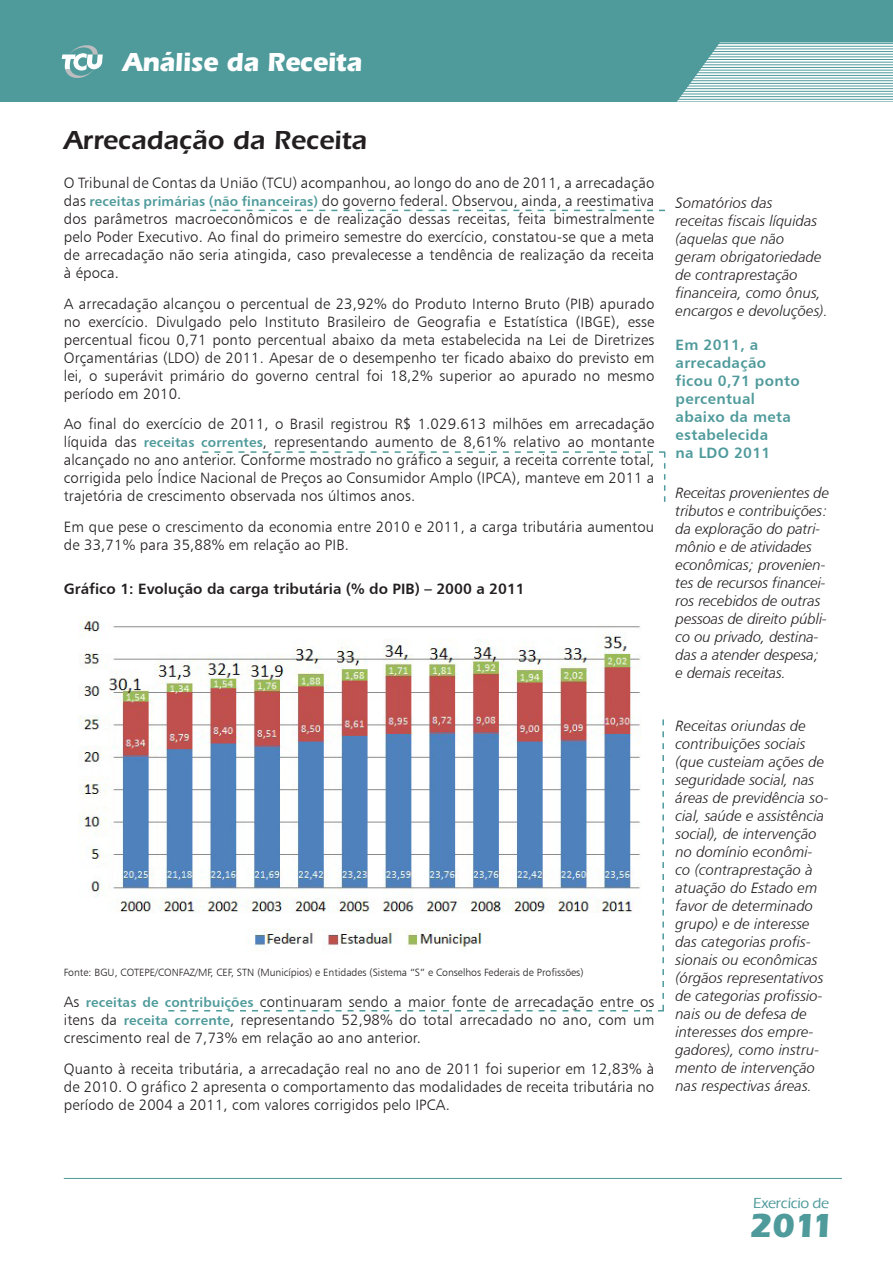
<style>
.page{position:relative;width:893px;height:1263px;background:#fff}
.page>*{position:absolute;margin:0;border:0;box-sizing:border-box;transform-origin:0 0}
.t1{font:700 34.5px "ITC Eras Std";color:#4f9a9b}
.T_Título{font:600 27px "ITC Eras Std";color:#231f20}
.t2{font:700 27px "ITC Eras Std";letter-spacing:-.01em;color:#fff;scale:.95 1}
.P_Parágrafo{font:15px/18px "Humanist 777 BT Light B";letter-spacing:.01em;color:#231f20;text-align:justify}
.O_Olho_destaque_pala{font:15px/18px "Humanist 777 BT Light Italic B";color:#231f20}
.O_Olho_Direita{font:15px/18px "Humanist 777 BT Bold B";letter-spacing:.02em;color:#4f9a9b}
.T_Título_1{font:15px "Humanist 777 BT Bold B";color:#231f20}
.t3{font:500 15px "Eras ITC";letter-spacing:-.02em;color:#4f9a9b}
.Tab_Fonte{font:10.5px "Humanist 777 BT Light B";color:#231f20}
.s1{font-family:"Humanist 777 BT Bold B";font-size:13.5px;color:#4f9a9b}
</style>
<div class="page">
<svg style="left:0;top:0;width:893px;height:102px;fill:#4f9a9b"></svg>
<svg style="left:62px;top:42px;width:41px;height:39px"></svg>
<hr style="left:64px;top:1178px;width:778px;height:1px;background:#4f9a9b">
<svg style="left:210px;top:210px;width:455px;height:1px"></svg>
<svg style="left:202px;top:451px;width:463px;height:51px"></svg>
<img style="left:78px;top:616px;width:563px;height:297px">
<svg style="left:168px;top:719px;width:496px;height:292px"></svg>
<p class="t2" style="left:122px;top:47px;width:254px">Análise da Receita</p>
<p class="T_Título" style="left:64px;top:124px;width:305px">Arrecadação da Receita</p>
<p class="P_Parágrafo" style="left:64px;top:173px;width:592px">O Tribunal de Contas da União (TCU) acompanhou, ao longo do ano de 2011, a arrecadação das <span class="s1">receitas primárias (não financeiras)</span> do governo federal. Observou, ainda, a reestimativa dos parâmetros macroeconômicos e de realização dessas receitas, feita bimestralmente pelo Poder Executivo. Ao final do primeiro semestre do exercício, constatou-se que a meta de arrecadação não seria atingida, caso prevalecesse a tendência de realização da receita à época.</p>
<p class="P_Parágrafo" style="left:64px;top:294px;width:592px">A arrecadação alcançou o percentual de 23,92% do Produto Interno Bruto (PIB) apurado no exercício. Divulgado pelo Instituto Brasileiro de Geografia e Estatística (IBGE), esse percentual ficou 0,71 ponto percentual abaixo da meta estabelecida na Lei de Diretrizes Orçamentárias (LDO) de 2011. Apesar de o desempenho ter ficado abaixo do previsto em lei, o superávit primário do governo central foi 18,2% superior ao apurado no mesmo período em 2010.</p>
<p class="P_Parágrafo" style="left:64px;top:415px;width:592px">Ao final do exercício de 2011, o Brasil registrou R$ 1.029.613 milhões em arrecadação líquida das <span class="s1">receitas correntes</span>, representando aumento de 8,61% relativo ao montante alcançado no ano anterior. Conforme mostrado no gráfico a seguir, a receita corrente total, corrigida pelo Índice Nacional de Preços ao Consumidor Amplo (IPCA), manteve em 2011 a trajetória de crescimento observada nos últimos anos.</p>
<p class="P_Parágrafo" style="left:64px;top:518px;width:592px">Em que pese o crescimento da economia entre 2010 e 2011, a carga tributária aumentou de 33,71% para 35,88% em relação ao PIB.</p>
<p class="T_Título_1" style="left:64px;top:579px;width:463px">Gráfico 1: Evolução da carga tributária (% do PIB) – 2000 a 2011</p>
<p class="Tab_Fonte" style="left:64px;top:966px;width:521px">Fonte: BGU, COTEPE/CONFAZ/MF, CEF, STN (Municípios) e Entidades (Sistema “S” e Conselhos Federais de Profissões)</p>
<p class="P_Parágrafo" style="left:64px;top:992px;width:592px">As <span class="s1">receitas de contribuições</span> continuaram sendo a maior fonte de arrecadação entre os itens da <span class="s1">receita corrente</span>, representando 52,98% do total arrecadado no ano, com um crescimento real de 7,73% em relação ao ano anterior.</p>
<p class="P_Parágrafo" style="left:64px;top:1059px;width:592px">Quanto à receita tributária, a arrecadação real no ano de 2011 foi superior em 12,83% à de 2010. O gráfico 2 apresenta o comportamento das modalidades de receita tributária no período de 2004 a 2011, com valores corrigidos pelo IPCA.</p>
<p class="O_Olho_destaque_pala" style="left:676px;top:194px;width:154px">Somatórios das<br>receitas fiscais líquidas (aquelas que não geram obrigatoriedade de contraprestação financeira, como ônus, encargos e devoluções).</p>
<p class="O_Olho_Direita" style="left:676px;top:335px;width:126px">Em 2011, a arrecadação ficou 0,71 ponto percentual abaixo da meta estabelecida<br>na LDO 2011</p>
<p class="O_Olho_destaque_pala" style="left:676px;top:483px;width:155px">Receitas provenientes de tributos e contribuições: da exploração do patri&shy;mônio e de atividades econômicas; provenien&shy;tes de recursos financei&shy;ros recebidos de outras pessoas de direito públi&shy;co ou privado, destina&shy;das a atender despesa; e demais receitas.</p>
<p class="O_Olho_destaque_pala" style="left:676px;top:716px;width:155px">Receitas oriundas de contribuições sociais (que custeiam ações de seguridade social, nas áreas de previdência so&shy;cial, saúde e assistência social), de intervenção no domínio econômi&shy;co (contraprestação à atuação do Estado em favor de determinado grupo) e de interesse das categorias profis&shy;sionais ou econômicas (órgãos representativos de categorias profissio&shy;nais ou de defesa de interesses dos empre&shy;gadores), como instru&shy;mento de intervenção nas respectivas áreas.</p>
<p class="t3" style="left:753px;top:1195px;width:77px">Exercício de</p>
<p class="t1" style="left:749px;top:1206px;width:88px">2011</p>
</div>
